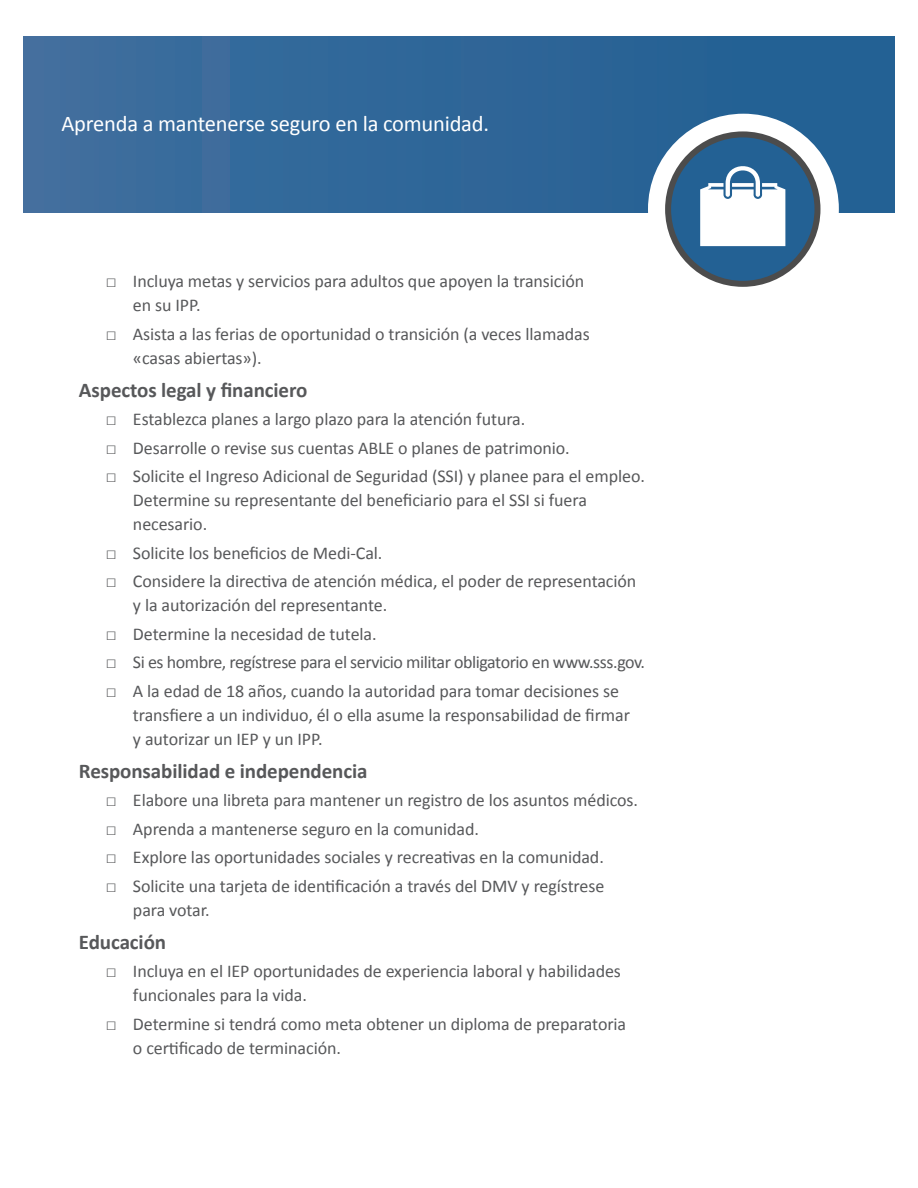
<style>
.page{position:relative;width:918px;height:1188px;background:#fff}
.page>*{position:absolute;margin:0;border:0;box-sizing:border-box;transform-origin:0 0}
.t1{font:22.5px "Calibri";letter-spacing:-.01em;color:#fff}
.t2{font:700 21px "Calibri";letter-spacing:-.005em;color:#57585a}
.t3{font:18px/24px "Calibri";letter-spacing:-.005em;color:#57585a}
.t4{font:18px "Calibri";letter-spacing:-.025em;color:#57585a}
</style>
<div class="page">
<div style="left:23px;top:36px;width:872px;height:176px;background:linear-gradient(to right,#406e9e,#1f5f92)"></div>
<div style="left:648px;top:114px;width:191px;height:191px;background:#fff;border-radius:50%"></div>
<svg style="left:665px;top:131px;width:155px;height:156px"></svg>
<p class="t1" style="left:62px;top:109px;width:429px">Aprenda a mantenerse seguro en la comunidad.</p>
<p class="t3" style="left:133px;top:269px;width:453px;text-indent:-27px">□ Incluya metas y servicios para adultos que apoyen la transición en su IPP.</p>
<p class="t3" style="left:133px;top:322px;width:458px;text-indent:-27px">□ Asista a las ferias de oportunidad o transición (a veces llamadas «casas abiertas»).</p>
<p class="t2" style="left:79px;top:376px;width:230px">Aspectos legal y financiero</p>
<p class="t3" style="left:106px;top:407px;width:421px">□ Establezca planes a largo plazo para la atención futura.</p>
<p class="t3" style="left:106px;top:436px;width:465px">□ Desarrolle o revise sus cuentas ABLE o planes de patrimonio.</p>
<p class="t3" style="left:133px;top:464px;width:514px;text-indent:-27px">□ Solicite el Ingreso Adicional de Seguridad (SSI) y planee para el empleo.<br>Determine su representante del beneficiario para el SSI si fuera necesario.</p>
<p class="t3" style="left:106px;top:541px;width:278px">□ Solicite los beneficios de Medi-Cal.</p>
<p class="t3" style="left:133px;top:569px;width:505px;text-indent:-27px">□ Considere la directiva de atención médica, el poder de representación y la autorización del representante.</p>
<p class="t3" style="left:106px;top:622px;width:272px">□ Determine la necesidad de tutela.</p>
<p class="t4" style="left:106px;top:651px;width:540px">□ Si es hombre, regístrese para el servicio militar obligatorio en www.sss.gov.</p>
<p class="t3" style="left:133px;top:679px;width:498px;text-indent:-27px">□ A la edad de 18 años, cuando la autoridad para tomar decisiones se transfiere a un individuo, él o ella asume la responsabilidad de firmar y autorizar un IEP y un IPP.</p>
<p class="t2" style="left:79px;top:757px;width:290px">Responsabilidad e independencia</p>
<p class="t3" style="left:106px;top:788px;width:534px">□ Elabore una libreta para mantener un registro de los asuntos médicos.</p>
<p class="t3" style="left:106px;top:817px;width:374px">□ Aprenda a mantenerse seguro en la comunidad.</p>
<p class="t3" style="left:106px;top:845px;width:499px">□ Explore las oportunidades sociales y recreativas en la comunidad.</p>
<p class="t3" style="left:133px;top:874px;width:473px;text-indent:-27px">□ Solicite una tarjeta de identificación a través del DMV y regístrese para votar.</p>
<p class="t2" style="left:79px;top:928px;width:89px">Educación</p>
<p class="t3" style="left:133px;top:959px;width:490px;text-indent:-27px">□ Incluya en el IEP oportunidades de experiencia laboral y habilidades funcionales para la vida.</p>
<p class="t3" style="left:133px;top:1012px;width:495px;text-indent:-27px">□ Determine si tendrá como meta obtener un diploma de preparatoria o certificado de terminación.</p>
</div>
